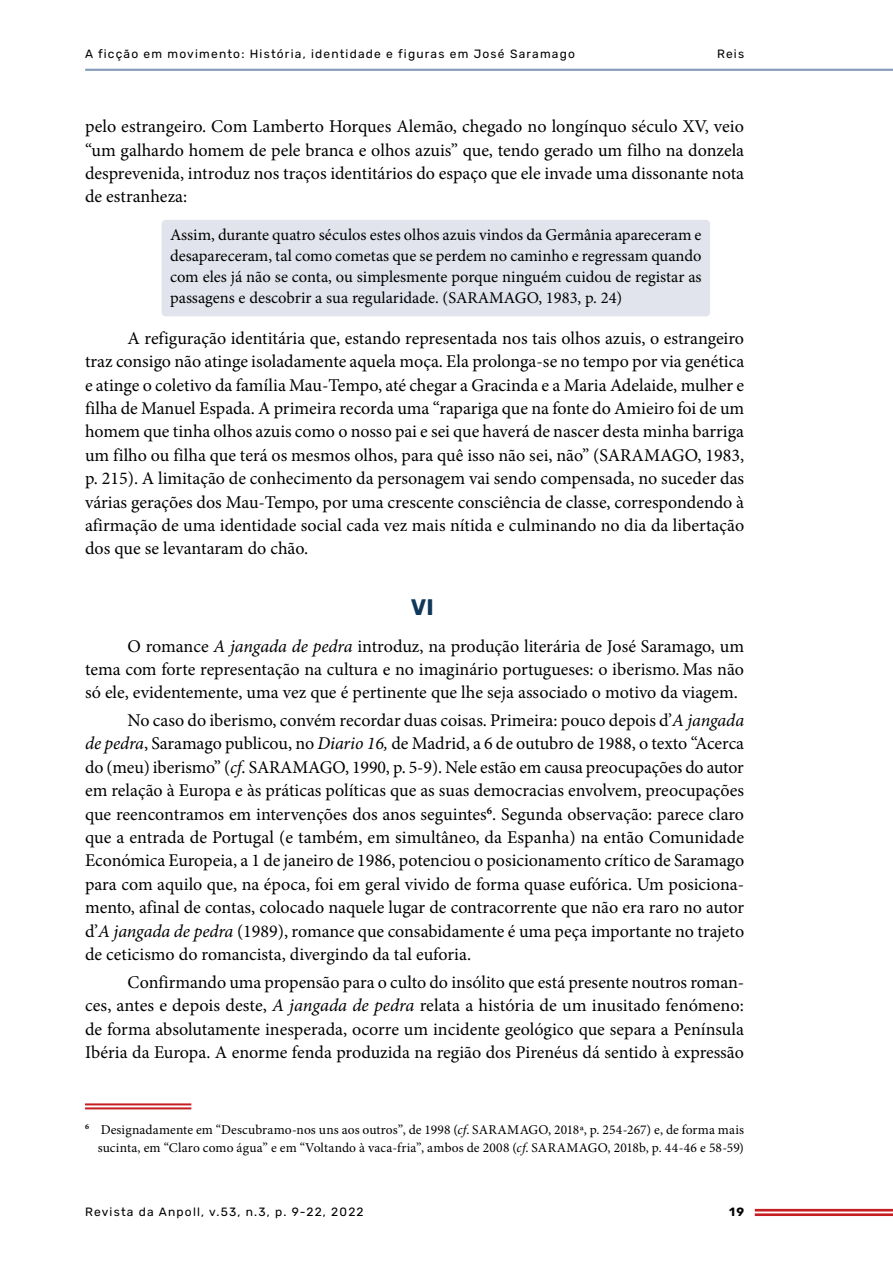
<style>
.page{position:relative;width:893px;height:1263px;background:#fff}
.page>*{position:absolute;margin:0;border:0;box-sizing:border-box;transform-origin:0 0}
.t1{font:700 22.5px "Rubik";color:#10385a}
.t2{font:18px/23.4px "Minion Pro";color:#000;text-align:justify}
.t3{font:16.5px/21px "Minion Pro";color:#000;text-align:justify}
.t4{font:13.5px/18.8px "Minion Pro";letter-spacing:.01em;color:#000;text-align:right}
.t5{font:12px "Rubik";letter-spacing:.1em;color:#000}
.t6{font:700 12px "Rubik";color:#000}
.s1{font-style:italic}
</style>
<div class="page">
<hr style="left:755px;top:1209px;width:138px;height:2px;background:#c61d23">
<hr style="left:755px;top:1213px;width:138px;height:3px;background:#c61d23">
<hr style="left:85px;top:69px;width:808px;height:2px;background:#889eba">
<div style="left:162px;top:220px;width:548px;height:96px;background:#e1e4ec;border-radius:4px"></div>
<hr style="left:85px;top:1103px;width:106px;height:2px;background:#c61d23">
<hr style="left:85px;top:1107px;width:106px;height:2px;background:#c61d23">
<p class="t5" style="left:85px;top:47px;width:491px">A ficção em movimento: História, identidade e figuras em José Saramago</p>
<p class="t5" style="left:717px;top:47px;width:29px">Reis</p>
<p class="t2" style="left:85px;top:115px;width:661px">pelo estrangeiro. Com Lamberto Horques Alemão, chegado no longínquo século XV, veio “um galhardo homem de pele branca e olhos azuis” que, tendo gerado um filho na donzela desprevenida, introduz nos traços identitários do espaço que ele invade uma dissonante nota de estranheza:</p>
<p class="t3" style="left:170px;top:225px;width:533px">Assim, durante quatro séculos estes olhos azuis vindos da Germânia apareceram e desapareceram, tal como cometas que se perdem no caminho e regressam quando com eles já não se conta, ou simplesmente porque ninguém cuidou de registar as passagens e descobrir a sua regularidade. (SARAMAGO, 1983, p. 24)</p>
<p class="t2" style="left:85px;top:326px;width:661px;text-indent:43px">A refiguração identitária que, estando representada nos tais olhos azuis, o estrangeiro traz consigo não atinge isoladamente aquela moça. Ela prolonga-se no tempo por via genética e atinge o coletivo da família Mau-Tempo, até chegar a Gracinda e a Maria Adelaide, mulher e filha de Manuel Espada. A primeira recorda uma “rapariga que na fonte do Amieiro foi de um homem que tinha olhos azuis como o nosso pai e sei que haverá de nascer desta minha barriga um filho ou filha que terá os mesmos olhos, para quê isso não sei, não” (SARAMAGO, 1983, p. 215). A limitação de conhecimento da personagem vai sendo compensada, no suceder das várias gerações dos Mau-Tempo, por uma crescente consciência de classe, correspondendo à afirmação de uma identidade social cada vez mais nítida e culminando no dia da libertação dos que se levantaram do chão.</p>
<p class="t1" style="left:411px;top:594px;width:24px">VI</p>
<p class="t2" style="left:85px;top:634px;width:661px;text-indent:43px">O romance <span class="s1">A jangada de pedra</span> introduz, na produção literária de José Saramago, um tema com forte representação na cultura e no imaginário portugueses: o iberismo. Mas não só ele, evidentemente, uma vez que é pertinente que lhe seja associado o motivo da viagem.</p>
<p class="t2" style="left:85px;top:709px;width:661px;text-indent:43px">No caso do iberismo, convém recordar duas coisas. Primeira: pouco depois d’<span class="s1">A jangada de pedra</span>, Saramago publicou, no <span class="s1">Diario 16,</span> de Madrid, a 6 de outubro de 1988, o texto “Acerca do (meu) iberismo” (<span class="s1">cf</span>. SARAMAGO, 1990, p. 5-9). Nele estão em causa preocupações do autor em relação à Europa e às práticas políticas que as suas democracias envolvem, preocupações que reencontramos em intervenções dos anos seguintes<sup>6</sup>. Segunda observação: parece claro que a entrada de Portugal (e também, em simultâneo, da Espanha) na então Comunidade Económica Europeia, a 1 de janeiro de 1986, potenciou o posicionamento crítico de Saramago para com aquilo que, na época, foi em geral vivido de forma quase eufórica. Um posiciona&shy;mento, afinal de contas, colocado naquele lugar de contracorrente que não era raro no autor d’<span class="s1">A jangada de pedra</span> (1989), romance que consabidamente é uma peça importante no trajeto de ceticismo do romancista, divergindo da tal euforia.</p>
<p class="t2" style="left:85px;top:970px;width:661px;text-indent:43px">Confirmando uma propensão para o culto do insólito que está presente noutros roman&shy;ces, antes e depois deste, <span class="s1">A jangada de pedra</span> relata a história de um inusitado fenómeno: de forma absolutamente inesperada, ocorre um incidente geológico que separa a Península Ibéria da Europa. A enorme fenda produzida na região dos Pirenéus dá sentido à expressão</p>
<p class="t4" style="left:85px;top:1120px;width:661px"><sup>6</sup> Designadamente em “Descubramo-nos uns aos outros”, de 1998 (<span class="s1">cf</span>. SARAMAGO, 2018ª, p. 254-267) e, de forma mais sucinta, em “Claro como água” e em “Voltando à vaca-fria”, ambos de 2008 (<span class="s1">cf</span>. SARAMAGO, 2018b, p. 44-46 e 58-59)</p>
<p class="t5" style="left:85px;top:1205px;width:280px">Revista da Anpoll, v.53, n.3, p. 9-22, 2022</p>
<p class="t6" style="left:729px;top:1205px;width:16px">19</p>
</div>
